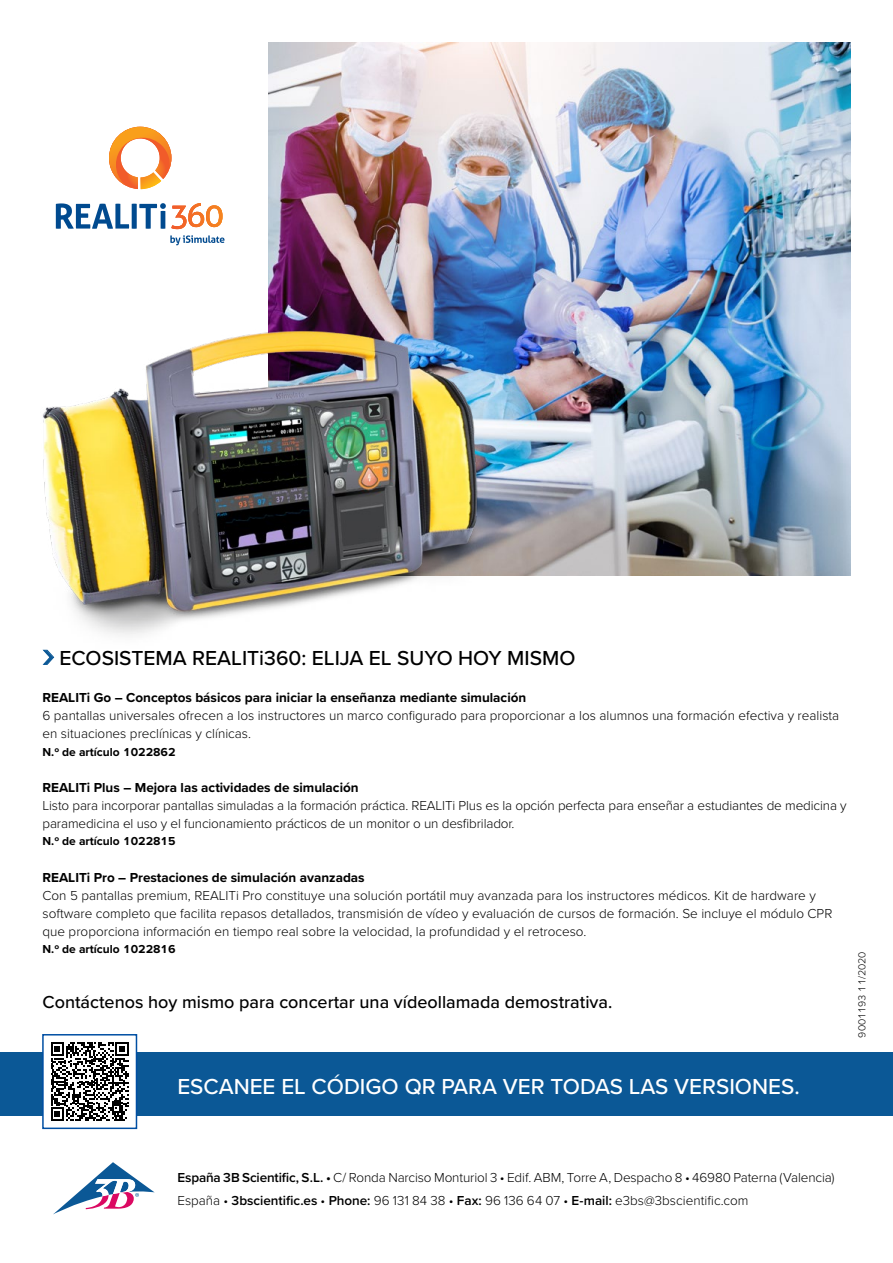
<style>
.page{position:relative;width:893px;height:1263px;background:#fff}
.page>*{position:absolute;margin:0;border:0;box-sizing:border-box;transform-origin:0 0}
.t1{font:500 22.5px "Proxima Nova";color:#fff}
.t2{font:500 21px "Proxima Nova";color:#000}
.t3{font:500 18px "Proxima Nova";color:#000}
.t4{font:300 13.5px/18px "Proxima Nova";color:#000}
.t5{font:700 13.5px "Proxima Nova";color:#000}
.t6{font:700 12px "Proxima Nova";color:#000}
.t7{font:300 10.5px "Proxima Nova";color:#000}
.s1{font-size:39.45px;color:#0b5896}
.s2{font-weight:600}
</style>
<div class="page">
<div style="left:0;top:1052px;width:893px;height:63px;background:#0b5896"></div>
<svg style="left:53px;top:1162px;width:102px;height:52px"></svg>
<img style="left:269px;top:43px;width:581px;height:532px">
<img style="left:43px;top:292px;width:483px;height:343px">
<svg style="left:170px;top:235px;width:55px;height:10px"></svg>
<svg style="left:56px;top:203px;width:166px;height:26px"></svg>
<svg style="left:109px;top:127px;width:62px;height:62px"></svg>
<div style="left:43px;top:1035px;width:93px;height:93px;background:#fff"></div>
<svg style="left:51px;top:1042px;width:78px;height:79px"></svg>
<div style="left:42px;top:1034px;width:95px;height:95px;border:2px solid #004fa3"></div>
<h2 class="t2" style="left:43px;top:642px;width:534px"><span class="s1">›</span> ECOSISTEMA REALITi360: ELIJA EL SUYO HOY MISMO</h2>
<p class="t5" style="left:43px;top:687px;width:485px">REALITi Go – Conceptos básicos para iniciar la enseñanza mediante simulación</p>
<p class="t4" style="left:43px;top:706px;width:798px">6 pantallas universales ofrecen a los instructores un marco configurado para proporcionar a los alumnos una formación efectiva y realista en situaciones preclínicas y clínicas.</p>
<p class="t6" style="left:43px;top:743px;width:135px">N.º de artículo 1022862</p>
<p class="t5" style="left:43px;top:777px;width:318px">REALITi Plus – Mejora las actividades de simulación</p>
<p class="t4" style="left:43px;top:796px;width:806px">Listo para incorporar pantallas simuladas a la formación práctica. REALITi Plus es la opción perfecta para enseñar a estudiantes de medicina y paramedicina el uso y el funcionamiento prácticos de un monitor o un desfibrilador.</p>
<p class="t6" style="left:43px;top:832px;width:135px">N.º de artículo 1022815</p>
<p class="t5" style="left:43px;top:867px;width:324px">REALITi Pro – Prestaciones de simulación avanzadas</p>
<p class="t4" style="left:43px;top:886px;width:791px">Con 5 pantallas premium, REALITi Pro constituye una solución portátil muy avanzada para los instructores médicos. Kit de hardware y software completo que facilita repasos detallados, transmisión de vídeo y evaluación de cursos de formación. Se incluye el módulo CPR que proporciona información en tiempo real sobre la velocidad, la profundidad y el retroceso.</p>
<p class="t6" style="left:43px;top:940px;width:135px">N.º de artículo 1022816</p>
<h3 class="t3" style="left:43px;top:989px;width:571px">Contáctenos hoy mismo para concertar una vídeollamada demostrativa.</h3>
<p class="t7" style="left:854px;top:1037px;width:87px;rotate:-90deg">9001193 11/2020</p>
<h1 class="t1" style="left:177px;top:1069px;width:624px">ESCANEE EL CÓDIGO QR PARA VER TODAS LAS VERSIONES.</h1>
<p class="t4" style="left:177px;top:1166px;width:659px;line-height:22.5px"><span class="s2">España 3B Scientific, S.L. •</span> C/ Ronda Narciso Monturiol 3 • Edif. ABM, Torre A, Despacho 8 • 46980 Paterna (Valencia)<br>España • <span class="s2">3bscientific.es</span> • <span class="s2">Phone:</span> 96 131 84 38 • <span class="s2">Fax:</span> 96 136 64 07 • <span class="s2">E-mail:</span> e3bs@3bscientific.com</p>
</div>
